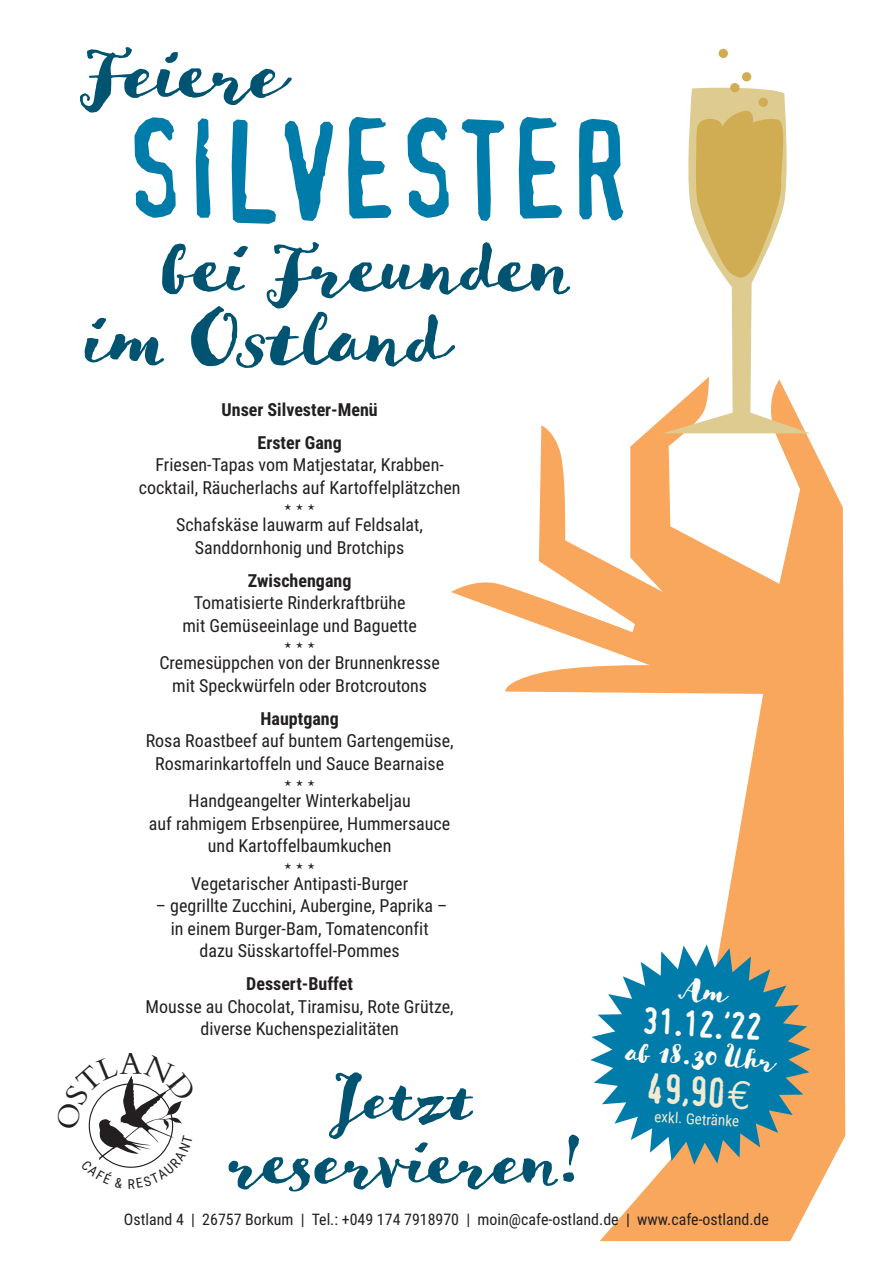
<style>
.page{position:relative;width:893px;height:1263px;background:#fff}
.page>*{position:absolute;margin:0;border:0;box-sizing:border-box;transform-origin:0 0}
.t1{font:134.1px "Confidential";letter-spacing:-.05em;color:#007caa}
.t2{font:79.2px/71.8px "Goodlife Brush";color:#005471}
.t3{font:71.4px "Goodlife Brush";color:#005471}
.t4{font:63.3px "Goodlife Brush";color:#005471}
.t5{font:40.35px "Confidential";color:#f4e9d1}
.t6{font:35.25px "Confidential";color:#fefaf4}
.t7{font:30.3px "Goodlife Brush";color:#fefaf4}
.t8{font:18px/22.5px "Roboto Condensed";color:#231f20;text-align:center}
.t9{font:700 18px/33px "Roboto Condensed";color:#231f20;text-align:center}
.t10{font:15.9px "Roboto Condensed";color:#231f20}
.t11{font:15.15px "Roboto Condensed";color:#f4e9d1}
.t12{font:13.5px "Bembo";color:#231f20}
.s1{font-family:"Euro Mono"}
</style>
<div class="page">
<svg style="left:451px;top:418px;width:394px;height:823px"></svg>
<svg style="left:662px;top:87px;width:148px;height:346px"></svg>
<svg style="left:694px;top:107px;width:93px;height:175px;background:#d9be76"></svg>
<div style="left:719px;top:49px;width:9px;height:9px;background:#d0ad53;border-radius:50%"></div>
<div style="left:730px;top:83px;width:9px;height:9px;background:#d0ad53;border-radius:50%"></div>
<div style="left:742px;top:72px;width:9px;height:9px;background:#d0ad53;border-radius:50%"></div>
<div style="left:759px;top:98px;width:9px;height:9px;background:#d0ad53;border-radius:50%"></div>
<svg style="left:590px;top:944px;width:221px;height:221px;fill:#007caa"></svg>
<svg style="left:88px;top:1076px;width:94px;height:92px"></svg>
<svg style="left:678px;top:977px;width:52px;height:26px"></svg>
<h2 class="t2" style="left:85px;top:32px;width:200px">Feiere</h2>
<h1 class="t1" style="left:121px;top:94px;width:512px">SILVESTER</h1>
<h2 class="t2" style="left:85px;top:226px;width:488px;text-indent:79px">bei Freunden im Ostland</h2>
<p class="t9" style="left:222px;top:393px;width:158px">Unser Silvester-Menü<br>Erster Gang</p>
<p class="t8" style="left:139px;top:454px;width:323px">Friesen-Tapas vom Matjestatar, Krabben&shy;cocktail, Räucherlachs auf Kartoffelplätzchen</p>
<p class="t12" style="left:285px;top:504px;width:32px">***</p>
<p class="t8" style="left:176px;top:514px;width:248px">Schafskäse lauwarm auf Feldsalat,<br>Sanddornhonig und Brotchips</p>
<p class="t9" style="left:248px;top:564px;width:105px">Zwischengang</p>
<p class="t8" style="left:182px;top:592px;width:236px">Tomatisierte Rinderkraftbrühe mit Gemüseeinlage und Baguette</p>
<p class="t12" style="left:285px;top:642px;width:32px">***</p>
<p class="t8" style="left:159px;top:652px;width:282px">Cremesüppchen von der Brunnenkresse mit Speckwürfeln oder Brotcroutons</p>
<p class="t9" style="left:261px;top:702px;width:80px">Hauptgang</p>
<p class="t8" style="left:146px;top:730px;width:309px">Rosa Roastbeef auf buntem Gartengemüse,<br>Rosmarinkartoffeln und Sauce Bearnaise</p>
<p class="t12" style="left:285px;top:780px;width:32px">***</p>
<p class="t8" style="left:149px;top:790px;width:303px">Handgeangelter Winterkabeljau<br>auf rahmigem Erbsenpüree, Hummersauce und Kartoffelbaumkuchen</p>
<p class="t12" style="left:285px;top:863px;width:32px">***</p>
<p class="t8" style="left:191px;top:872px;width:218px">Vegetarischer Antipasti-Burger</p>
<p class="t8" style="left:156px;top:895px;width:293px">– gegrillte Zucchini, Aubergine, Paprika – in einem Burger-Bam, Tomatenconfit dazu Süsskartoffel-Pommes</p>
<p class="t9" style="left:246px;top:967px;width:108px">Dessert-Buffet</p>
<p class="t8" style="left:146px;top:995px;width:310px">Mousse au Chocolat, Tiramisu, Rote Grütze, diverse Kuchenspezialitäten</p>
<h3 class="t4" style="left:333px;top:1058px;width:146px">Jetzt</h3>
<h3 class="t3" style="left:229px;top:1116px;width:355px">reservieren!</h3>
<h3 class="t6" style="left:643px;top:1001px;width:123px;rotate:3deg">31.12.’22</h3>
<h3 class="t7" style="left:627px;top:1033px;width:151px;rotate:3deg">ab 18.30 Uhr</h3>
<h3 class="t5" style="left:646px;top:1066px;width:109px;rotate:3deg">49,90<span class="s1">€</span></h3>
<p class="t11" style="left:655px;top:1108px;width:86px;rotate:3deg">exkl. Getränke</p>
<p class="t10" style="left:124px;top:1211px;width:646px">Ostland 4 | 26757 Borkum | Tel.: +049 174 7918970 | moin@cafe-ostland.de | www.cafe-ostland.de</p>
</div>
